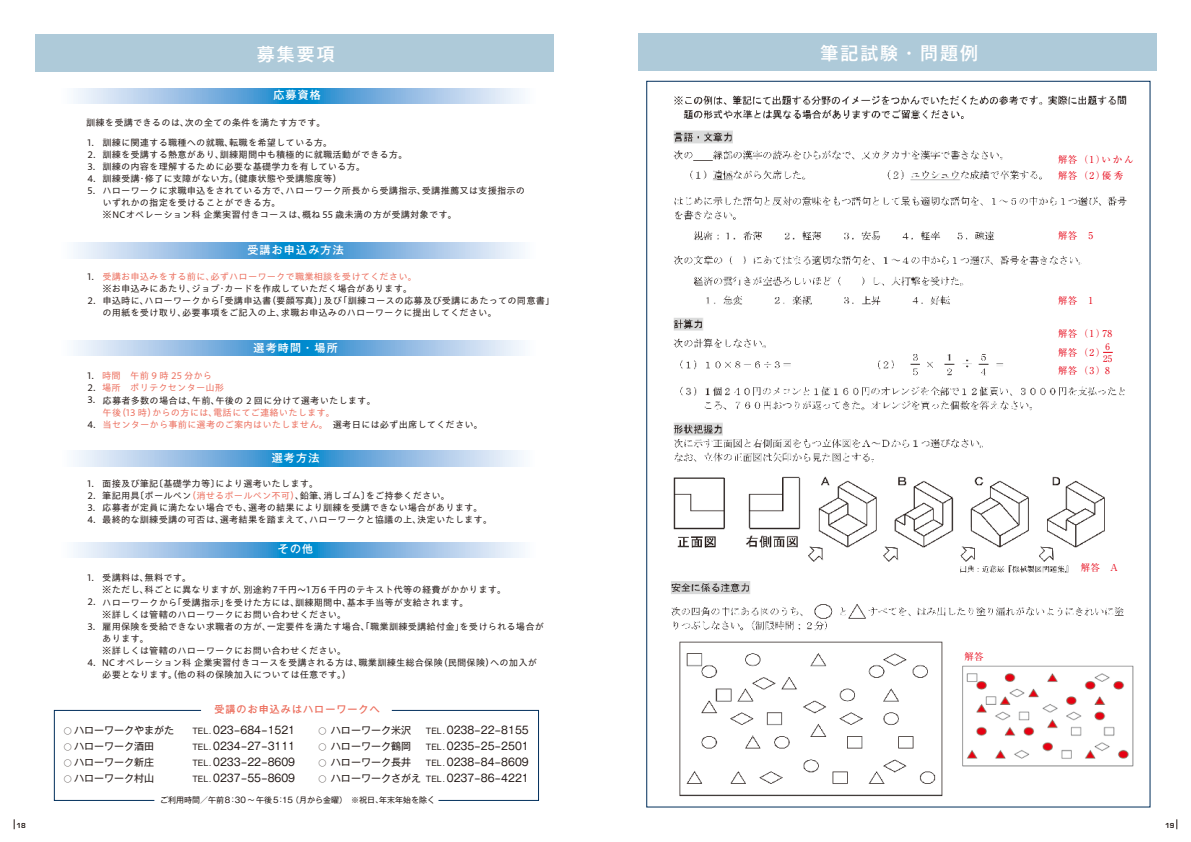
<style>
.page{position:relative;width:1191px;height:842px;background:#fff}
.page>*{position:absolute;margin:0;border:0;box-sizing:border-box;transform-origin:0 0}
.t1{font:500 18px "Gothic MB101 Pr 6 N";letter-spacing:.11em;color:#fff}
.t2{font:500 11px "Gothic MB101 Pr 6 N";letter-spacing:.11em;color:#fff}
.t3{font:10.5px/16px "Gothic MB101 Pr 6 N";color:#231916;text-align:justify;scale:.95 1}
.t4{font:10px/16px "Gothic MB101 Pr 6 N";color:#231916}
.t5{font:500 10px "Gothic MB101 Pr 6 N";letter-spacing:.11em;color:#ec6e5d}
.t6{font:9.5px/18.7px "Ryumin Pr 6 N";letter-spacing:.03em;color:#e60013}
.t7{font:9.3px/12.1px "P Aoto Gothic Std N";letter-spacing:.01em;color:#231916}
.t8{font:9.3px/12.1px "P Aoto Gothic Std N";letter-spacing:.01em;color:#ec6e5d}
.t9{font:9px "Ryumin Pr 6 N";color:#e60013}
.t10{font:8px/16px "Gothic MB101 Pr 6 N";color:#231916;text-align:justify}
.t11{font:700 7.5px "Eurostile";color:#231916}
.s1{color:#231916}
.s2{color:#ec6e5d}
</style>
<div class="page">
<svg style="left:74px;top:88px;width:449px;height:16px;background:#8abde4"></svg>
<svg style="left:74px;top:242px;width:449px;height:16px;background:#8abde4"></svg>
<svg style="left:74px;top:340px;width:449px;height:16px;background:#8abde4"></svg>
<svg style="left:75px;top:451px;width:447px;height:15px;background:#8abde4"></svg>
<svg style="left:74px;top:542px;width:449px;height:16px;background:#8abde4"></svg>
<div style="left:35px;top:34px;width:518px;height:37px;background:#aecad9"></div>
<svg style="left:391px;top:710px;width:148px;height:91px"></svg>
<svg style="left:54px;top:710px;width:147px;height:91px"></svg>
<img style="left:671px;top:95px;width:456px;height:702px">
<div style="left:638px;top:34px;width:518px;height:37px;background:#aecad9"></div>
<img style="left:960px;top:663px;width:174px;height:104px">
<h1 class="t1" style="left:257px;top:39px;width:79px">募集要項</h1>
<h1 class="t1" style="left:820px;top:38px;width:159px">筆記試験・問題例</h1>
<p class="t2" style="left:273px;top:86px;width:49px">応募資格</p>
<p class="t7" style="left:102px;top:113px;width:232px;line-height:20px;text-indent:-16px">訓練を受講できるのは、次の全ての条件を満たす方です。訓練に関連する職種への就職、転職を希望している方。</p>
<p class="t7" style="left:102px;top:149px;width:424px">訓練を受講する熱意があり、訓練期間中も積極的に就職活動ができる方。<br>訓練の内容を理解するために必要な基礎学力を有している方。<br>訓練受講・修了に支障がない方。（健康状態や受講態度等）<br>ハローワークに求職申込をされている方で、ハローワーク所長から受講指示、受講推薦又は支援指示のいずれかの指定を受けることができる方。<br>※NCオペレーション科 企業実習付きコースは、概ね 55 歳未満の方が受講対象です。</p>
<p class="t7" style="left:87px;top:137px;width:10px">1.<br>2.<br>3.<br>4.<br>5.</p>
<p class="t7" style="left:87px;top:271px;width:8px">1.</p>
<p class="t7" style="left:87px;top:295px;width:10px">2.</p>
<p class="t2" style="left:247px;top:241px;width:98px">受講お申込み方法</p>
<p class="t8" style="left:102px;top:271px;width:316px">受講お申込みをする前に、必ずハローワークで職業相談を受けてください。</p>
<p class="t7" style="left:102px;top:283px;width:453px">※お申込みにあたり、ジョブ・カードを作成していただく場合があります。<br>申込時に、ハローワークから「受講申込書（要顔写真）」及び「訓練コースの応募及び受講にあたっての同意書」の用紙を受け取り、必要事項をご記入の上、求職お申込みのハローワークに提出してください。</p>
<p class="t2" style="left:253px;top:338px;width:86px">選考時間・場所</p>
<p class="t8" style="left:102px;top:371px;width:124px">時間　午前 9 時 25 分から<br>場所　ポリテクセンター山形</p>
<p class="t7" style="left:87px;top:371px;width:10px">1.<br>2.<br>3.</p>
<p class="t7" style="left:87px;top:419px;width:10px">4.</p>
<p class="t7" style="left:103px;top:395px;width:275px">応募者多数の場合は、午前、午後の 2 回に分けて選考いたします。</p>
<p class="t8" style="left:103px;top:407px;width:382px">午後（13 時）からの方には、電話にてご連絡いたします。<br>当センターから事前に選考のご案内はいたしません。<span class="s1">　選考日には必ず出席してください。</span></p>
<p class="t2" style="left:272px;top:449px;width:49px">選考方法</p>
<p class="t7" style="left:102px;top:478px;width:391px">面接及び筆記〔基礎学力等〕により選考いたします。<br>筆記用具〔ボールペン<span class="s2">（消せるボールペン不可）</span>、鉛筆、消しゴム〕をご持参ください。<br>応募者が定員に満たない場合でも、選考の結果により訓練を受講できない場合があります。最終的な訓練受講の可否は、選考結果を踏まえて、ハローワークと協議の上、決定いたします。</p>
<p class="t7" style="left:87px;top:478px;width:10px">1.<br>2.<br>3.<br>4.</p>
<p class="t2" style="left:278px;top:540px;width:37px">その他</p>
<p class="t7" style="left:102px;top:573px;width:443px">受講料は、無料です。<br>※ただし、科ごとに異なりますが、別途約7千円～1万6千円のテキスト代等の経費がかかります。<br>ハローワークから「受講指示」を受けた方には、訓練期間中、基本手当等が支給されます。<br>※詳しくは管轄のハローワークにお問い合わせください。<br>雇用保険を受給できない求職者の方が、一定要件を満たす場合、「職業訓練受講給付金」を受けられる場合があります。<br>※詳しくは管轄のハローワークにお問い合わせください。<br>NCオペレーション科 企業実習付きコースを受講される方は、職業訓練生総合保険（民間保険）への加入が必要となります。（他の科の保険加入については任意です。）</p>
<p class="t7" style="left:87px;top:572px;width:8px">1.</p>
<p class="t7" style="left:87px;top:597px;width:10px">2.</p>
<p class="t7" style="left:87px;top:621px;width:10px">3.</p>
<p class="t7" style="left:87px;top:657px;width:10px">4.</p>
<p class="t5" style="left:214px;top:701px;width:167px">受講のお申込みはハローワークへ</p>
<p class="t4" style="left:74px;top:722px;width:102px">ハローワークやまがたハローワーク酒田<br>ハローワーク新庄<br>ハローワーク村山</p>
<p class="t4" style="left:331px;top:722px;width:91px">ハローワーク米沢ハローワーク鶴岡ハローワーク長井ハローワークさがえ</p>
<p class="t3" style="left:213px;top:721px;width:88px">023-684-1521<br>0234-27-3111<br>0233-22-8609<br>0237-55-8609</p>
<p class="t3" style="left:447px;top:721px;width:88px">0238-22-8155<br>0235-25-2501<br>0238-84-8609<br>0237-86-4221</p>
<p class="t10" style="left:64px;top:723px;width:9px">○ ○ ○ ○</p>
<p class="t10" style="left:319px;top:723px;width:9px">○ ○ ○ ○</p>
<p class="t10" style="left:192px;top:723px;width:20px">TEL.<br>TEL.<br>TEL.<br>TEL.</p>
<p class="t10" style="left:426px;top:723px;width:20px">TEL.<br>TEL.<br>TEL.<br>TEL.</p>
<p class="t10" style="left:160px;top:791px;width:276px">ご利用時間／午前8 :30～午後5 :15（月から金曜）　※祝日、年末年始を除く</p>
<p class="t6" style="left:964px;top:646px;width:21px">解答</p>
<p class="t6" style="left:1058px;top:151px;width:77px;line-height:16px">解答（1）いかん解答（2）優秀</p>
<p class="t6" style="left:1058px;top:225px;width:37px">解答 5</p>
<p class="t6" style="left:1058px;top:291px;width:37px">解答 1</p>
<p class="t6" style="left:1058px;top:323px;width:56px">解答（1）78解答（2）解答（3）8</p>
<p class="t9" style="left:1105px;top:340px;width:6px">6</p>
<p class="t9" style="left:1103px;top:352px;width:10px">25</p>
<p class="t6" style="left:1080px;top:558px;width:39px">解答 A</p>
<p class="t11" style="left:17px;top:821px;width:11px">18</p>
<p class="t11" style="left:1165px;top:821px;width:11px">19</p>
</div>
